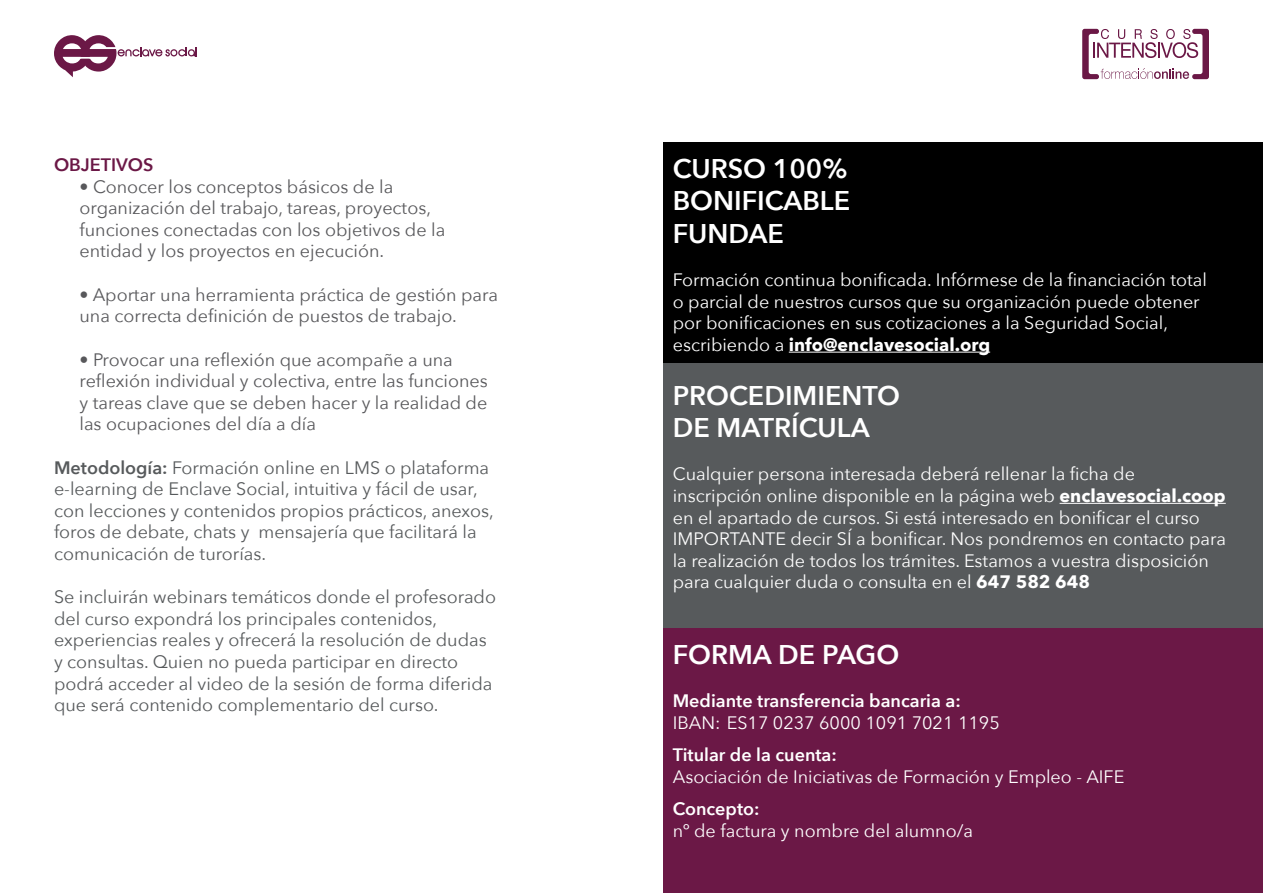
<style>
.page{position:relative;width:1263px;height:893px;background:#fff}
.page>*{position:absolute;margin:0;border:0;box-sizing:border-box;transform-origin:0 0}
.t1{font:600 27px/32.4px "Avenir Next";color:#fff;text-align:justify}
.t2{font:18px/21.6px "Avenir Next";color:#fff}
.t3{font:18px/21.6px "Avenir Next";color:#575a5c}
.t4{font:18px/21.6px "Avenir Next";color:#58585b}
.t5{font:600 18px "Avenir Next";color:#fff}
.t6{font:600 18px "Avenir Next";color:#6b1846}
.s1{font-weight:600}
.s2{font-weight:700}
</style>
<div class="page">
<svg style="left:54px;top:35px;width:143px;height:42px"></svg>
<svg style="left:1082px;top:29px;width:127px;height:50px"></svg>
<div style="left:663px;top:142px;width:600px;height:222px;background:#000"></div>
<div style="left:663px;top:364px;width:600px;height:264px;background:#575a5c"></div>
<div style="left:663px;top:628px;width:600px;height:265px;background:#6b1846"></div>
<hr style="left:789px;top:352px;width:201px;height:1px;background:#fff">
<hr style="left:1059px;top:503px;width:167px;height:1px;background:#fff">
<p class="t6" style="left:54px;top:149px;width:101px">OBJETIVOS</p>
<p class="t4" style="left:80px;top:175px;width:367px">• Conocer los conceptos básicos de la organización del trabajo, tareas, proyectos, funciones conectadas con los objetivos de la entidad y los proyectos en ejecución.</p>
<p class="t4" style="left:80px;top:283px;width:420px">• Aportar una herramienta práctica de gestión para una correcta definición de puestos de trabajo.</p>
<p class="t4" style="left:80px;top:348px;width:410px">• Provocar una reflexión que acompañe a una reflexión individual y colectiva, entre las funciones y tareas clave que se deben hacer y la realidad de las ocupaciones del día a día</p>
<p class="t3" style="left:54px;top:456px;width:441px"><span class="s1">Metodología:</span> Formación online en LMS o plataforma e-learning de Enclave Social, intuitiva y fácil de usar, con lecciones y contenidos propios prácticos, anexos, foros de debate, chats y mensajería que facilitará la comunicación de turorías.</p>
<p class="t3" style="left:54px;top:585px;width:444px">Se incluirán webinars temáticos donde el profesorado del curso expondrá los principales contenidos, experiencias reales y ofrecerá la resolución de dudas y consultas. Quien no pueda participar en directo podrá acceder al video de la sesión de forma diferida que será contenido complementario del curso.</p>
<h1 class="t1" style="left:673px;top:152px;width:179px">CURSO 100% BONIFICABLE FUNDAE</h1>
<p class="t2" style="left:673px;top:268px;width:536px">Formación continua bonificada. Infórmese de la financiación total o parcial de nuestros cursos que su organización puede obtener por bonificaciones en sus cotizaciones a la Seguridad Social, escribiendo a <span class="s2">info@enclavesocial.org</span></p>
<h1 class="t1" style="left:673px;top:378px;width:229px">PROCEDIMIENTO<br>DE MATRÍCULA</h1>
<p class="t2" style="left:673px;top:463px;width:555px">Cualquier persona interesada deberá rellenar la ficha de inscripción online disponible en la página web <span class="s2">enclavesocial.coop </span>en el apartado de cursos. Si está interesado en bonificar el curso IMPORTANTE decir SÍ a bonificar. Nos pondremos en contacto para la realización de todos los trámites. Estamos a vuestra disposición para cualquier duda o consulta en el <span class="s2">647 582 648</span></p>
<h1 class="t1" style="left:673px;top:638px;width:228px">FORMA DE PAGO</h1>
<p class="t5" style="left:673px;top:685px;width:290px">Mediante transferencia bancaria a:</p>
<p class="t2" style="left:673px;top:711px;width:328px">IBAN: ES17 0237 6000 1091 7021 1195</p>
<p class="t5" style="left:673px;top:739px;width:166px">Titular de la cuenta:</p>
<p class="t2" style="left:673px;top:765px;width:453px">Asociación de Iniciativas de Formación y Empleo - AIFE</p>
<p class="t5" style="left:673px;top:793px;width:88px">Concepto:</p>
<p class="t2" style="left:673px;top:819px;width:302px">nº de factura y nombre del alumno/a</p>
</div>
